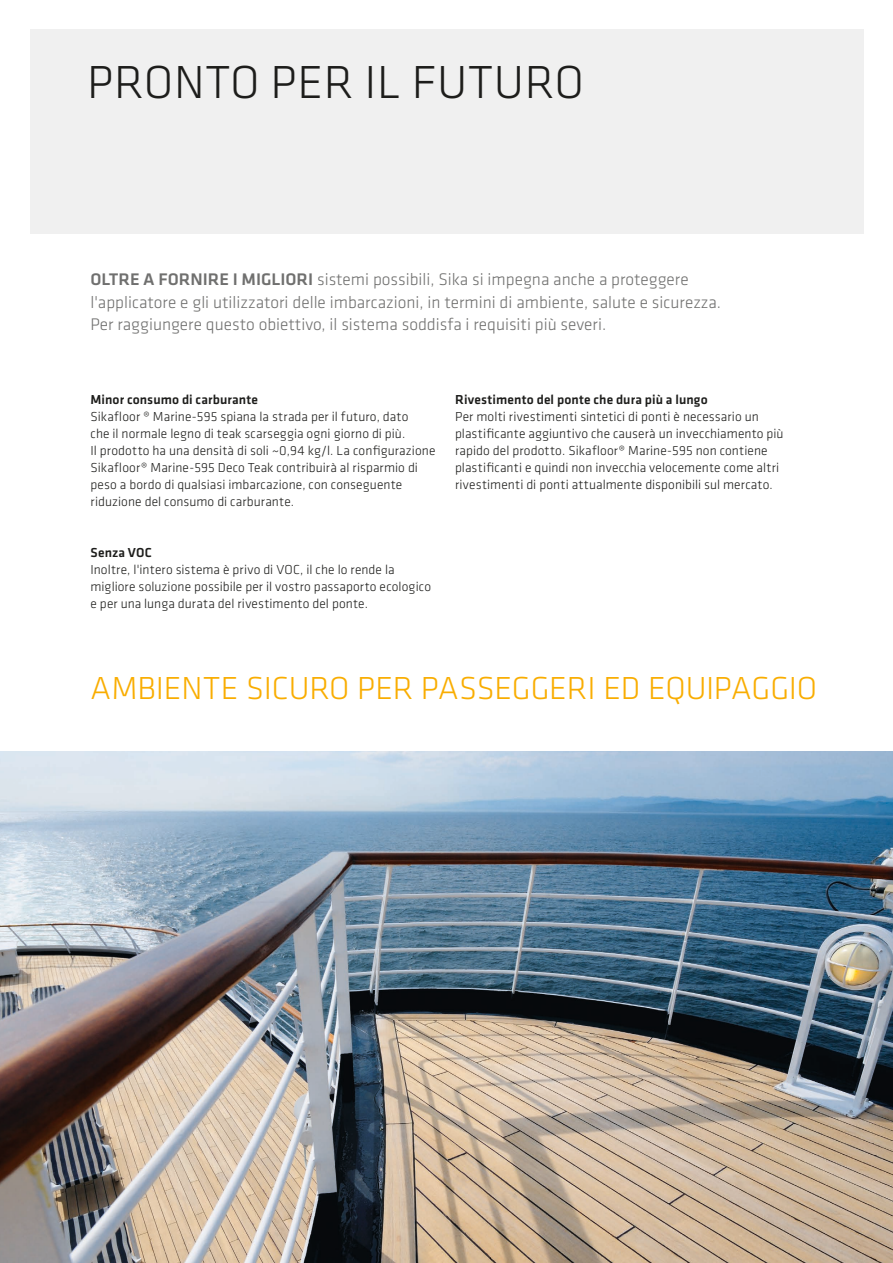
<style>
.page{position:relative;width:893px;height:1263px;background:#fff}
.page>*{position:absolute;margin:0;border:0;box-sizing:border-box;transform-origin:0 0}
.SI_Klavica_HL1{font:300 48px "Klavika";letter-spacing:.015em;color:#1d1d1b}
.SI_Klavika_Quote_big{font:300 33px "Klavika";letter-spacing:-.005em;color:#f9ad01}
.SI_Klavika_Lead{font:300 17.4px/22.6px "Klavika";color:#70706f}
.SI_Klavika_copy{font:300 13.5px/17px "Klavika";letter-spacing:.005em;color:#1d1d1b}
.SI_Klavika_copy-2{font:500 13.5px "Klavika";letter-spacing:.005em;color:#1d1d1b}
.s1{font-weight:500}
</style>
<div class="page">
<div style="left:30px;top:30px;width:833px;height:204px;background:#ededed"></div>
<img style="left:0;top:752px;width:893px;height:511px">
<p class="SI_Klavica_HL1" style="left:87px;top:53px;width:498px">PRONTO PER IL FUTURO</p>
<p class="SI_Klavika_Lead" style="left:91px;top:268px;width:632px"><span class="s1">OLTRE A FORNIRE I MIGLIORI</span> sistemi possibili, Sika si impegna anche a proteggere l'applicatore e gli utilizzatori delle imbarcazioni, in termini di ambiente, salute e sicurezza.<br>Per raggiungere questo obiettivo, il sistema soddisfa i requisiti più severi.</p>
<p class="SI_Klavika_copy-2" style="left:91px;top:390px;width:169px">Minor consumo di carburante</p>
<p class="SI_Klavika_copy" style="left:91px;top:408px;width:319px">Sikafloor ® Marine-595 spiana la strada per il futuro, dato che il normale legno di teak scarseggia ogni giorno di più.</p>
<p class="SI_Klavika_copy" style="left:91px;top:442px;width:346px">Il prodotto ha una densità di soli ~0,94 kg/l. La configurazione Sikafloor® Marine-595 Deco Teak contribuirà al risparmio di peso a bordo di qualsiasi imbarcazione, con conseguente riduzione del consumo di carburante.</p>
<p class="SI_Klavika_copy" style="left:91px;top:544px;width:342px"><span class="s1">Senza VOC<br></span>Inoltre, l'intero sistema è privo di VOC, il che lo rende la migliore soluzione possibile per il vostro passaporto ecologico e per una lunga durata del rivestimento del ponte.</p>
<p class="SI_Klavika_copy" style="left:455px;top:391px;width:330px"><span class="s1">Rivestimento del ponte che dura più a lungo<br></span>Per molti rivestimenti sintetici di ponti è necessario un plastificante aggiuntivo che causerà un invecchiamento più rapido del prodotto. Sikafloor® Marine-595 non contiene plastificanti e quindi non invecchia velocemente come altri rivestimenti di ponti attualmente disponibili sul mercato.</p>
<p class="SI_Klavika_Quote_big" style="left:91px;top:668px;width:728px">AMBIENTE SICURO PER PASSEGGERI ED EQUIPAGGIO</p>
</div>
